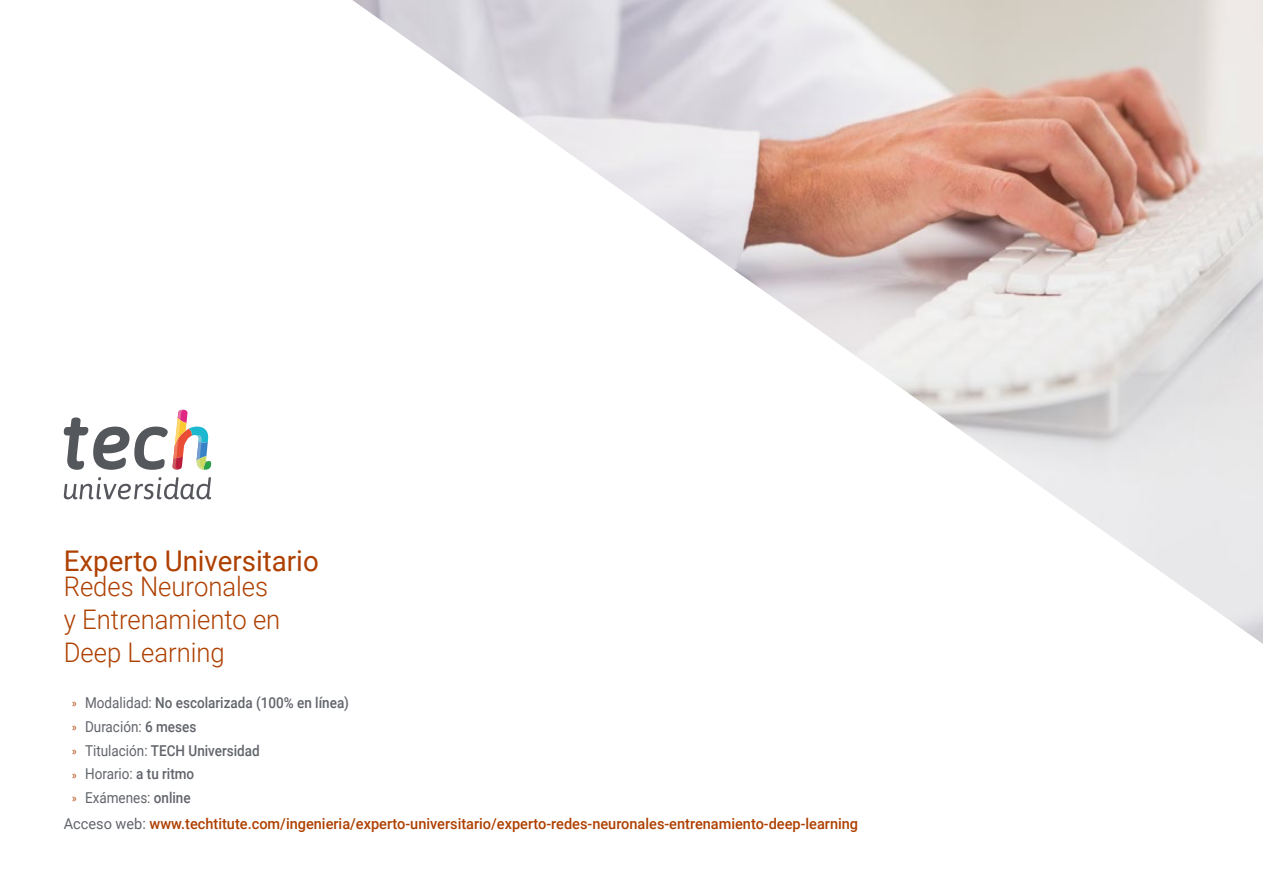
<style>
.page{position:relative;width:1263px;height:893px;background:#fff}
.page>*{position:absolute;margin:0;border:0;box-sizing:border-box;transform-origin:0 0}
.t1{font:28.5px "Roboto";color:#ae4000}
.t2{font:300 27px/33px "Roboto";color:#ae4000;scale:.95 1}
.t3{font:500 15px/23.7px "Roboto";color:#61646a;scale:.9 1}
.t4{font:500 15px "Roboto";color:#ae4000}
.s1{font-family:"Myriad Pro";font-weight:400;font-size:12px;color:#ae4000}
.s2{font-weight:400}
.s3{font-weight:400;color:#61646a}
</style>
<div class="page">
<img style="left:352px;top:0;width:911px;height:644px">
<svg style="left:64px;top:410px;width:147px;height:60px"></svg>
<svg style="left:64px;top:477px;width:147px;height:22px"></svg>
<h1 class="t1" style="left:64px;top:541px;width:256px">Experto Universitario</h1>
<h2 class="t2" style="left:64px;top:569px;width:229px">Redes Neuronales y Entrenamiento en<br>Deep Learning</h2>
<p class="t3" style="left:72px;top:690px;width:309px"><span class="s1">»</span> <span class="s2">Modalidad:</span> No escolarizada (100% en línea) <span class="s1">»</span> <span class="s2">Duración:</span> 6 meses<br><span class="s1">»</span> <span class="s2">Titulación:</span> TECH Universidad<br><span class="s1">»</span> <span class="s2">Horario:</span> a tu ritmo<br><span class="s1">»</span> <span class="s2">Exámenes:</span> online</p>
<p class="t4" style="left:64px;top:813px;width:796px"><span class="s3">Acceso web:</span> www.techtitute.com/ingenieria/experto-universitario/experto-redes-neuronales-entrenamiento-deep-learning</p>
</div>
